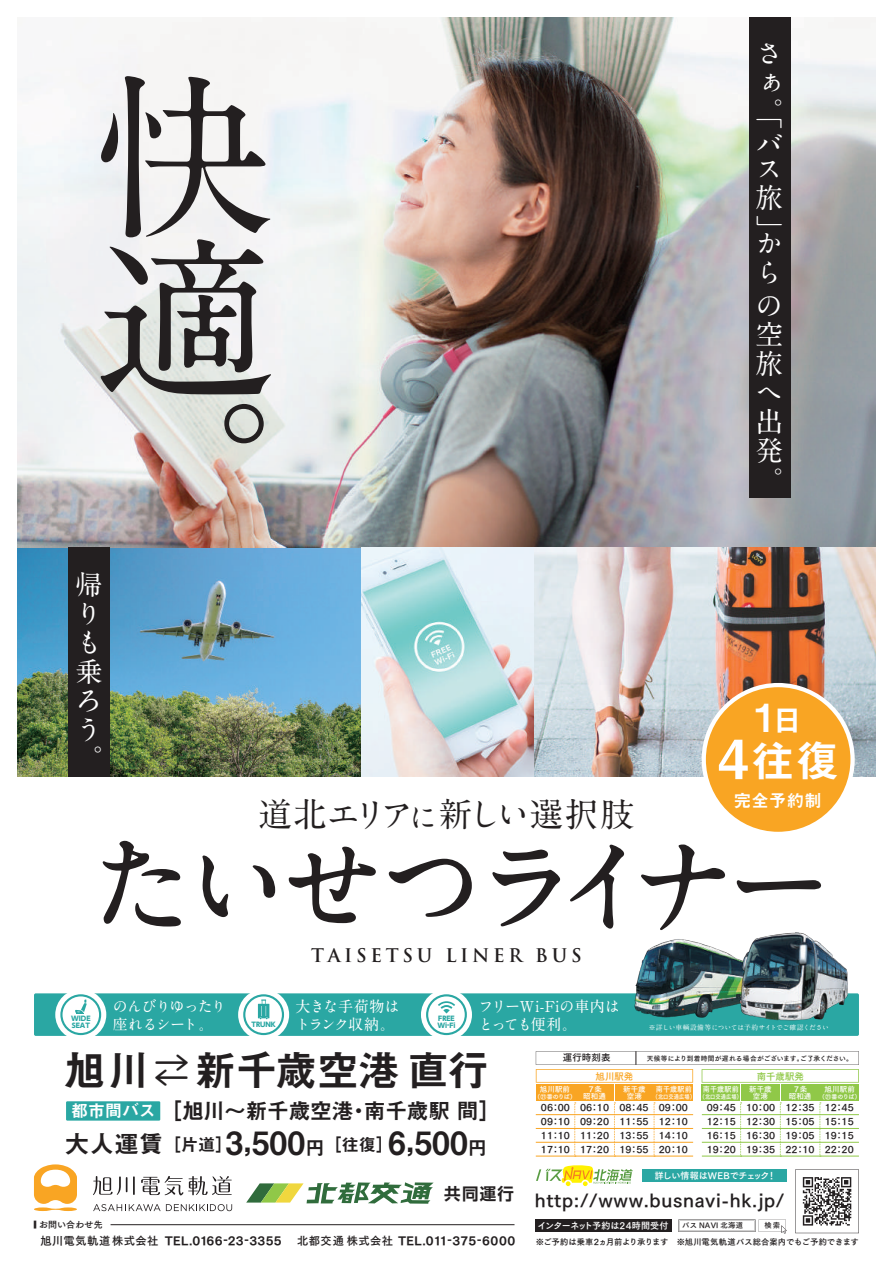
<style>
.page{position:relative;width:893px;height:1263px;background:#fff}
.page>*{position:absolute;margin:0;border:0;box-sizing:border-box;transform-origin:0 0}
.t1{font:700 177.45px/162.3px "A1 Mincho Std";color:#231f20;text-align:justify}
.t2{font:43.2px "Midashi Go Pro MB31";color:#fff}
.t3{font:41.7px "Midashi Go Pro MB31";letter-spacing:-.02em;color:#231f20}
.t4{font:38.7px "Midashi Go Pro MB31";color:#fff}
.t5{font:700 33.6px "A1 Mincho Std";color:#231f20}
.t6{font:32.1px "Midashi Go Pro MB31";color:#231f20}
.t7{font:700 27.45px/29px "A1 Mincho Std";color:#fff}
.t8{font:21.9px "Midashi Go Pro MB31";letter-spacing:-.015em;color:#231f20}
.t9{font:700 18.3px "Trajan Pro";letter-spacing:.2em;color:#231f20}
.t10{font:18px "Tsuku Go Pro B";letter-spacing:.035em;color:#231f20}
.t11{font:17.4px "Midashi Go Pro MB31";letter-spacing:.02em;color:#fff}
.t12{font:16.95px "Midashi Go Pro MB31";color:#fff}
.t13{font:700 16.5px "Shin Go Pro De";color:#231f20}
.t14{font:700 15px/18px "A1 Mincho Std";letter-spacing:-.04em;color:#fff}
.t15{font:700 15px/18px "A1 Mincho Std";letter-spacing:-.06em;color:#fff}
.t16{font:700 15px "A1 Mincho Std";letter-spacing:-.015em;color:#fff}
.t17{font:11.25px "Tsuku Go Pro E";letter-spacing:.02em;color:#231f20}
.t18{font:9.45px/13.8px "Tsuku Go Pro B";color:#231f20;text-align:justify}
.t19{font:9.45px "Tsuku Go Pro B";color:#90c848}
.t20{font:9.45px "Tsuku Go Pro B";color:#f9a523}
.t21{font:9px "Tsuku Go Pro B";letter-spacing:-.01em;color:#fff}
.t22{font:9px "Tsuku Go Pro B";letter-spacing:.01em;color:#231f20;scale:.3 1}
.t23{font:8.25px "Tsuku Go Pro B";letter-spacing:-.005em;color:#231f20}
.t24{font:7.5px/7.8px "Tsuku Go Pro B";letter-spacing:.015em;color:#fff;text-align:center}
.t25{font:7.5px "Tsuku Go Pro B";letter-spacing:.015em;color:#fff;scale:.95 1}
.t26{font:7.35px "Tsuku Go Pro B";letter-spacing:.03em;color:#231f20}
.t27{font:6.75px "Tsuku Go Pro B";letter-spacing:.005em;color:#231f20}
.t28{font:700 6.75px "A1 Mincho Std";letter-spacing:-.02em;color:#fff}
.t29{font:800 6.6px/6.6px "UD Shin Go Pro";color:#2aa7a3}
.t30{font:6px "Tsuku Go Pro B";letter-spacing:-.005em;color:#fff;scale:.88 1}
.t31{font:6px "Tsuku Go Pro B";letter-spacing:-.005em;color:#fff}
.s1{font-size:30.3px}
.s2{font-size:31.05px}
.s3{font-size:54px}
.s4{font-family:"Talking Std"}
.s5{font-size:24.75px}
.s6{font-size:17.1px}
.s7{font-size:19.2px}
.s8{font-family:"Tsuku Go Pro B"}
</style>
<div class="page">
<div style="left:34px;top:993px;width:825px;height:43px;background:#2aa7a3;border-radius:2px"></div>
<img style="left:17px;top:17px;width:859px;height:759px">
<div style="left:68px;top:547px;width:42px;height:229px;background:#231f20"></div>
<div style="left:749px;top:17px;width:42px;height:480px;background:#231f20"></div>
<div style="left:421px;top:989px;width:51px;height:51px;background:#fff;border-radius:50%"></div>
<svg style="left:426px;top:994px;width:41px;height:41px"></svg>
<div style="left:238px;top:989px;width:51px;height:51px;background:#fff;border-radius:50%"></div>
<svg style="left:243px;top:994px;width:41px;height:41px"></svg>
<div style="left:55px;top:989px;width:51px;height:51px;background:#fff;border-radius:50%"></div>
<svg style="left:60px;top:994px;width:41px;height:41px"></svg>
<svg style="left:702px;top:683px;width:153px;height:153px"></svg>
<div style="left:706px;top:687px;width:144px;height:145px;background:#f9a523;border-radius:50%"></div>
<div style="left:642px;top:1169px;width:145px;height:13px;background:#2aa7a3"></div>
<div style="left:536px;top:1219px;width:136px;height:13px;background:#231f20"></div>
<svg style="left:103px;top:841px;width:78px;height:85px"></svg>
<svg style="left:202px;top:855px;width:26px;height:62px"></svg>
<svg style="left:253px;top:865px;width:22px;height:33px"></svg>
<svg style="left:289px;top:847px;width:87px;height:76px"></svg>
<svg style="left:389px;top:859px;width:83px;height:58px"></svg>
<svg style="left:503px;top:850px;width:45px;height:11px"></svg>
<svg style="left:492px;top:870px;width:68px;height:56px"></svg>
<svg style="left:570px;top:845px;width:54px;height:84px"></svg>
<svg style="left:641px;top:844px;width:84px;height:86px"></svg>
<svg style="left:737px;top:880px;width:84px;height:13px"></svg>
<svg style="left:678px;top:1219px;width:108px;height:14px"></svg>
<svg style="left:536px;top:1165px;width:97px;height:21px"></svg>
<svg style="left:795px;top:1169px;width:64px;height:64px"></svg>
<div style="left:655px;top:1084px;width:38px;height:17px;background:#f9a523"></div>
<div style="left:536px;top:1084px;width:38px;height:17px;background:#f9a523"></div>
<hr style="left:536px;top:1114px;width:157px;height:1px;background:#f9a523">
<hr style="left:536px;top:1128px;width:157px;height:1px;background:#f9a523">
<hr style="left:536px;top:1142px;width:157px;height:1px;background:#f9a523">
<hr style="left:536px;top:1156px;width:157px;height:1px;background:#f9a523">
<svg style="left:614px;top:1102px;width:1px;height:55px"></svg>
<svg style="left:574px;top:1102px;width:2px;height:55px"></svg>
<svg style="left:654px;top:1102px;width:1px;height:55px"></svg>
<svg style="left:536px;top:1051px;width:323px;height:32px"></svg>
<div style="left:702px;top:1084px;width:38px;height:17px;background:#90c848"></div>
<hr style="left:702px;top:1114px;width:157px;height:1px;background:#90c848">
<hr style="left:702px;top:1128px;width:157px;height:1px;background:#90c848">
<hr style="left:702px;top:1142px;width:157px;height:1px;background:#90c848">
<hr style="left:702px;top:1156px;width:157px;height:1px;background:#90c848">
<div style="left:781px;top:1084px;width:38px;height:17px;background:#90c848"></div>
<div style="left:575px;top:1084px;width:39px;height:17px;background:#f9a523"></div>
<div style="left:741px;top:1084px;width:39px;height:17px;background:#90c848"></div>
<div style="left:615px;top:1084px;width:38px;height:17px;background:#f9a523"></div>
<div style="left:820px;top:1084px;width:39px;height:17px;background:#90c848"></div>
<svg style="left:740px;top:1102px;width:2px;height:55px"></svg>
<svg style="left:780px;top:1102px;width:1px;height:55px"></svg>
<svg style="left:819px;top:1102px;width:2px;height:55px"></svg>
<img style="left:631px;top:939px;width:88px;height:79px">
<img style="left:719px;top:928px;width:140px;height:93px">
<svg style="left:246px;top:1182px;width:188px;height:22px"></svg>
<svg style="left:34px;top:1164px;width:43px;height:47px"></svg>
<svg style="left:93px;top:1176px;width:42px;height:19px"></svg>
<svg style="left:141px;top:1176px;width:91px;height:19px"></svg>
<svg style="left:93px;top:1204px;width:139px;height:7px"></svg>
<hr style="left:111px;top:1224px;width:403px;height:1px;background:#231f20">
<div style="left:66px;top:1101px;width:94px;height:19px;background:#2aa7a3"></div>
<h1 class="t1" style="left:97px;top:52px;width:175px">快適。</h1>
<h3 class="t7" style="left:75px;top:567px;width:28px">帰りも乗ろう。</h3>
<h3 class="t5" style="left:258px;top:787px;width:377px">道北エリア<span class="s1">に</span>新しい選択肢</h3>
<h3 class="t7" style="left:755px;top:35px;width:28px;line-height:30.2px">さぁ。「バ</h3>
<h3 class="t7" style="left:755px;top:150px;width:28px;line-height:29.8px">ス旅」</h3>
<h3 class="t7" style="left:755px;top:225px;width:26px">から</h3>
<h3 class="t7" style="left:755px;top:287px;width:28px;text-align:justify">の空旅へ出発。</h3>
<h3 class="t4" style="left:754px;top:686px;width:50px">1<span class="s2">日</span></h3>
<h2 class="t2" style="left:718px;top:726px;width:122px"><span class="s3">4</span>往復</h2>
<h3 class="t11" style="left:734px;top:786px;width:90px">完全予約制</h3>
<p class="t29" style="left:71px;top:1015px;width:21px">WIDE<br>SEAT</p>
<h3 class="t15" style="left:113px;top:995px;width:115px">のんびりゆったり座れるシート。</h3>
<h3 class="t9" style="left:311px;top:944px;width:272px">TAISETSU LINER BUS</h3>
<h3 class="t16" style="left:295px;top:994px;width:106px">大きな手荷物は</h3>
<p class="t29" style="left:251px;top:1020px;width:26px">TRUNK</p>
<h3 class="t14" style="left:295px;top:1013px;width:101px">トランク収納。</h3>
<p class="t29" style="left:437px;top:1015px;width:20px">FREE<br>Wi-Fi</p>
<h3 class="t14" style="left:478px;top:995px;width:143px">フリーWi-Fiの車内はとっても便利。　</h3>
<p class="t28" style="left:649px;top:1022px;width:181px">※詳しい車輌設備等については予約サイトでご確認ください</p>
<h3 class="t3" style="left:64px;top:1036px;width:427px">旭川<span class="s4">⇄</span>新千歳空港直行</h3>
<h3 class="t12" style="left:71px;top:1097px;width:86px">都市間バス</h3>
<h3 class="t8" style="left:161px;top:1093px;width:341px">［旭川～新千歳空港・南千歳駅 間］</h3>
<h3 class="t6" style="left:65px;top:1117px;width:424px"><span class="s5">大人運賃</span><span class="s6">［片道］</span>3,500<span class="s7">円</span><span class="s6">［往復］</span>6,500<span class="s7">円</span></h3>
<p class="t18" style="left:563px;top:1050px;width:49px">運行時刻表</p>
<p class="t20" style="left:596px;top:1068px;width:39px">旭川駅発</p>
<p class="t18" style="left:580px;top:1100px;width:31px">06：10<br>09：20<br>11：20<br>17：20</p>
<p class="t18" style="left:619px;top:1100px;width:31px">08：45<br>11：55<br>13：55<br>19：55</p>
<p class="t18" style="left:659px;top:1099px;width:31px">09：00<br>12：10<br>14：10<br>20：10</p>
<p class="t27" style="left:647px;top:1052px;width:208px">天候等により到着時間が遅れる場合がございます。ご了承ください。</p>
<p class="t19" style="left:757px;top:1068px;width:49px">南千歳駅発</p>
<p class="t24" style="left:583px;top:1084px;width:24px">７条昭和通</p>
<p class="t24" style="left:749px;top:1084px;width:24px">新千歳空港</p>
<p class="t25" style="left:703px;top:1082px;width:39px">南千歳駅前</p>
<p class="t30" style="left:700px;top:1091px;width:49px">（北口交通広場）</p>
<p class="t24" style="left:789px;top:1084px;width:24px">７条昭和通</p>
<p class="t24" style="left:623px;top:1084px;width:24px">新千歳空港</p>
<p class="t24" style="left:825px;top:1084px;width:32px">旭川駅前</p>
<p class="t25" style="left:656px;top:1082px;width:39px">南千歳駅前</p>
<p class="t30" style="left:653px;top:1091px;width:49px">（北口交通広場）</p>
<p class="t24" style="left:540px;top:1084px;width:32px">旭川駅前</p>
<p class="t31" style="left:534px;top:1091px;width:43px">（㉑番のりば）</p>
<p class="t18" style="left:541px;top:1100px;width:31px">06：00<br>09：10<br>11：10<br>17：10</p>
<p class="t31" style="left:819px;top:1091px;width:43px">（㉑番のりば）</p>
<p class="t18" style="left:825px;top:1100px;width:31px">12：45<br>15：15<br>19：15<br>22：20</p>
<p class="t18" style="left:707px;top:1100px;width:31px">09：45<br>12：15<br>16：15<br>19：20</p>
<p class="t18" style="left:746px;top:1100px;width:31px">10：00<br>12：30<br>16：30<br>19：35</p>
<p class="t18" style="left:786px;top:1099px;width:31px">12：35<br>15：05<br>19：05<br>22：10</p>
<p class="t21" style="left:655px;top:1168px;width:123px">詳しい情報はWEBでチェック！</p>
<p class="t22" style="left:34px;top:1216px;width:231px">■ お問い合わせ先</p>
<h3 class="t13" style="left:444px;top:1180px;width:71px">共同運行</h3>
<h3 class="t10" style="left:535px;top:1184px;width:251px">http://www.busnavi-hk.jp/</h3>
<p class="t26" style="left:682px;top:1219px;width:62px">バス NAVI 北海道</p>
<p class="t26" style="left:764px;top:1219px;width:17px">検索</p>
<p class="t21" style="left:538px;top:1218px;width:132px">インターネット予約は24時間受付</p>
<p class="t17" style="left:40px;top:1230px;width:243px"><span class="s8">旭川電気軌道株式会社</span> TEL.0166-23-3355</p>
<p class="t17" style="left:297px;top:1230px;width:219px"><span class="s8">北都交通株式会社</span> TEL.011-375-6000</p>
<p class="t23" style="left:536px;top:1235px;width:325px">※ご予約は乗車2ヵ月前より承ります　※旭川電気軌道バス総合案内でもご予約できます</p>
</div>
